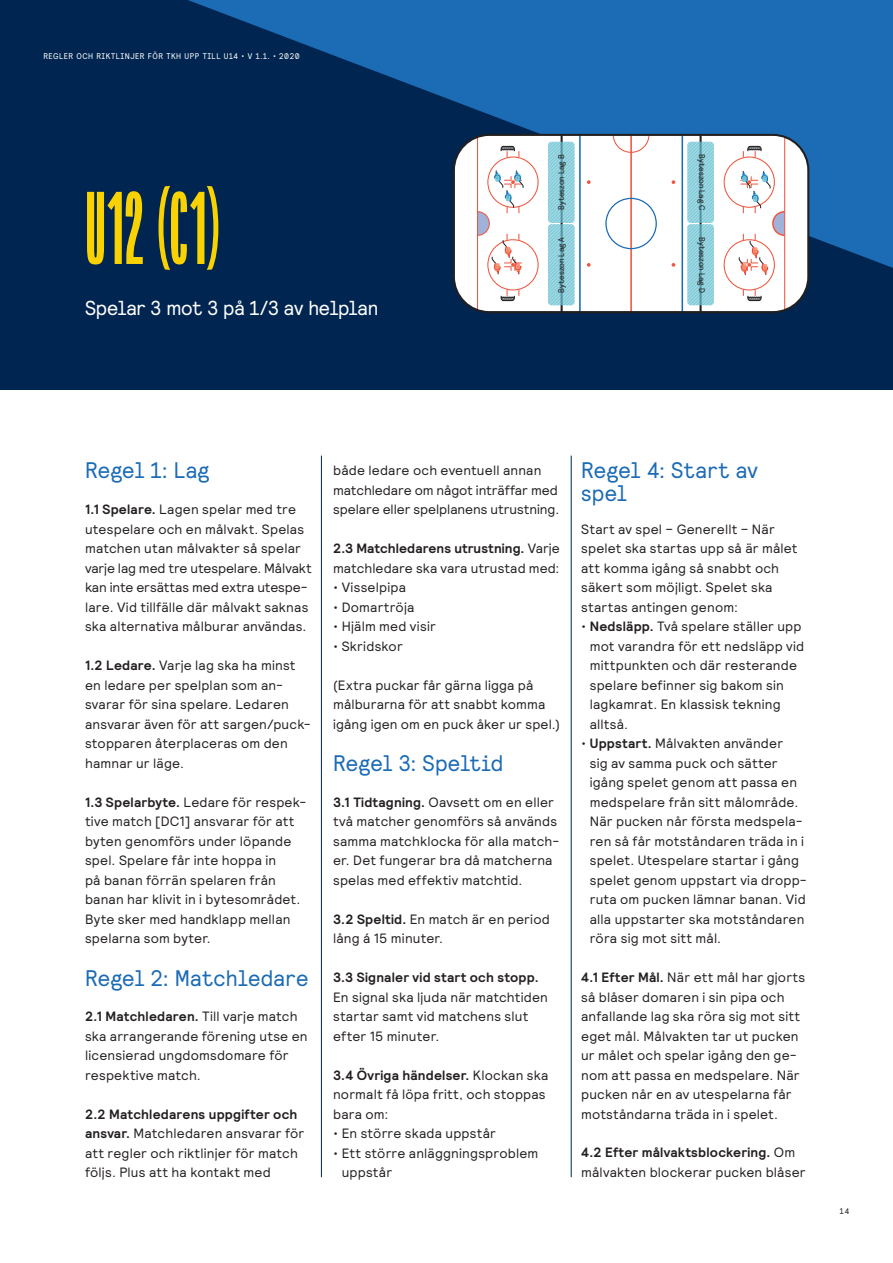
<style>
.page{position:relative;width:893px;height:1263px;background:#fff}
.page>*{position:absolute;margin:0;border:0;box-sizing:border-box;transform-origin:0 0}
.t1{font:900 101.85px "Origin Super Condensed";color:#f8d202}
.t2{font:22.5px/23.2px "Relative Faux";letter-spacing:.01em;color:#1b6bb5}
.t3{font:20.25px "Relative Faux";letter-spacing:-.015em;color:#fff}
.t4{font:13.5px/19.5px "Relative";letter-spacing:.015em;color:#231f20}
.t5{font:13.5px/19.5px "Relative";letter-spacing:-.005em;color:#231f20}
.t6{font:700 13.5px "Relative";letter-spacing:.015em;color:#231f20}
.t7{font:8.4px "Relative Faux";letter-spacing:-.005em;color:#231f20}
.t8{font:8.25px "Relative Faux";letter-spacing:.065em;color:#fff}
.t9{font:8.25px "Relative Faux";color:#231f20}
.s1{font-weight:700}
</style>
<div class="page">
<div style="left:0;top:0;width:893px;height:390px;background:#002550"></div>
<svg style="left:188px;top:0;width:705px;height:268px;fill:#1b6bb5"></svg>
<hr style="left:321px;top:456px;width:1px;height:721px;background:#002550">
<hr style="left:571px;top:456px;width:1px;height:721px;background:#002550">
<div style="left:454px;top:135px;width:354px;height:177px;background:#fff;border-radius:35px"></div>
<hr style="left:630px;top:135px;width:2px;height:177px;background:#f0553e">
<hr style="left:579px;top:135px;width:2px;height:177px;background:#1b6bb5">
<hr style="left:681px;top:135px;width:2px;height:177px;background:#1b6bb5">
<div style="left:605px;top:198px;width:52px;height:51px;border:1px solid #1b6bb5;border-radius:50%"></div>
<svg style="left:612px;top:133px;width:38px;height:20px"></svg>
<svg style="left:587px;top:180px;width:4px;height:4px"></svg>
<svg style="left:587px;top:263px;width:4px;height:4px"></svg>
<svg style="left:672px;top:180px;width:3px;height:4px"></svg>
<svg style="left:672px;top:263px;width:3px;height:4px"></svg>
<div style="left:487px;top:157px;width:52px;height:51px;border:1px solid #f0553e;border-radius:50%"></div>
<div style="left:724px;top:157px;width:51px;height:51px;border:1px solid #f0553e;border-radius:50%"></div>
<div style="left:487px;top:239px;width:52px;height:51px;border:1px solid #f0553e;border-radius:50%"></div>
<hr style="left:784px;top:137px;width:1px;height:173px;background:#f0553e">
<hr style="left:477px;top:137px;width:1px;height:173px;background:#f0553e">
<div style="left:453px;top:134px;width:356px;height:179px;border:2px solid #231f20;border-radius:35px"></div>
<hr style="left:561px;top:135px;width:2px;height:177px;background:#231f20">
<hr style="left:699px;top:135px;width:3px;height:177px;background:#231f20">
<svg style="left:548px;top:142px;width:27px;height:163px"></svg>
<svg style="left:687px;top:142px;width:27px;height:163px"></svg>
<svg style="left:500px;top:145px;width:19px;height:12px"></svg>
<svg style="left:500px;top:290px;width:19px;height:12px"></svg>
<svg style="left:478px;top:170px;width:46px;height:105px"></svg>
<svg style="left:743px;top:145px;width:19px;height:12px"></svg>
<svg style="left:743px;top:289px;width:19px;height:13px"></svg>
<svg style="left:738px;top:171px;width:48px;height:105px"></svg>
<p class="t8" style="left:43px;top:51px;width:258px">REGLER OCH RIKTLINJER FÖR TKH UPP TILL U14 • V 1.1. • 2020</p>
<h1 class="t1" style="left:85px;top:175px;width:137px">U12 (C1)</h1>
<h3 class="t3" style="left:85px;top:294px;width:295px">Spelar 3 mot 3 på 1/3 av helplan</h3>
<p class="t7" style="left:556px;top:210px;width:57px;rotate:-90deg">Byteszon Lag B</p>
<p class="t7" style="left:707px;top:154px;width:58px;rotate:90deg">Byteszon Lag C</p>
<p class="t7" style="left:707px;top:237px;width:57px;rotate:90deg">Byteszon Lag D</p>
<p class="t7" style="left:556px;top:293px;width:57px;rotate:-90deg">Byteszon Lag A</p>
<h2 class="t2" style="left:85px;top:458px;width:126px">Regel 1: Lag</h2>
<p class="t4" style="left:85px;top:499px;width:228px"><span class="s1">1.1 Spelare.</span> Lagen spelar med tre utespelare och en målvakt. Spelas matchen utan målvakter så spelar varje lag med tre utespelare. Målvakt kan inte ersättas med extra utespe&shy;lare. Vid tillfälle där målvakt saknas ska alternativa målburar användas.</p>
<p class="t4" style="left:85px;top:655px;width:227px"><span class="s1">1.2 Ledare.</span> Varje lag ska ha minst en ledare per spelplan som an&shy;svarar för sina spelare. Ledaren ansvarar även för att sargen/puck&shy;stopparen återplaceras om den hamnar ur läge.</p>
<p class="t4" style="left:85px;top:792px;width:223px"><span class="s1">1.3 Spelarbyte.</span> Ledare för respek&shy;tive match [DC1] ansvarar för att byten genomförs under löpande spel. Spelare får inte hoppa in<br>på banan förrän spelaren från banan har klivit in i bytesområdet.<br>Byte sker med handklapp mellan spelarna som byter.</p>
<h2 class="t2" style="left:85px;top:966px;width:225px">Regel 2: Matchledare</h2>
<p class="t4" style="left:85px;top:1006px;width:224px"><span class="s1">2.1 Matchledaren.</span> Till varje match ska arrangerande förening utse en licensierad ungdomsdomare för respektive match.</p>
<p class="t4" style="left:85px;top:1104px;width:221px"><span class="s1">2.2 Matchledarens uppgifter och ansvar.</span> Matchledaren ansvarar för att regler och riktlinjer för match följs. Plus att ha kontakt med</p>
<p class="t5" style="left:333px;top:460px;width:228px">både ledare och eventuell annan matchledare om något inträffar med spelare eller spelplanens utrustning.</p>
<p class="t4" style="left:333px;top:538px;width:228px"><span class="s1">2.3 Matchledarens utrustning.</span> Varje matchledare ska vara utrustad med:</p>
<p class="t4" style="left:333px;top:577px;width:74px">• Visselpipa</p>
<p class="t4" style="left:333px;top:597px;width:83px">• Domartröja</p>
<p class="t4" style="left:333px;top:616px;width:104px">• Hjälm med visir</p>
<p class="t4" style="left:333px;top:635px;width:71px">• Skridskor</p>
<p class="t4" style="left:333px;top:674px;width:228px">(Extra puckar får gärna ligga på målburarna för att snabbt komma igång igen om en puck åker ur spel.)</p>
<h2 class="t2" style="left:333px;top:751px;width:172px">Regel 3: Speltid</h2>
<p class="t4" style="left:333px;top:792px;width:228px"><span class="s1">3.1 Tidtagning.</span> Oavsett om en eller två matcher genomförs så används samma matchklocka för alla match&shy;er. Det fungerar bra då matcherna spelas med effektiv matchtid.</p>
<p class="t4" style="left:333px;top:909px;width:218px"><span class="s1">3.2 Speltid.</span> En match är en period lång á 15 minuter.</p>
<p class="t6" style="left:333px;top:968px;width:207px">3.3 Signaler vid start och stopp.</p>
<p class="t4" style="left:333px;top:987px;width:216px">En signal ska ljuda när matchtiden startar samt vid matchens slut efter 15 minuter.</p>
<p class="t4" style="left:333px;top:1065px;width:217px"><span class="s1">3.4 Övriga händelser.</span> Klockan ska normalt få löpa fritt, och stoppas bara om:</p>
<p class="t4" style="left:333px;top:1123px;width:164px">• En större skada uppstår</p>
<p class="t4" style="left:342px;top:1142px;width:198px;text-indent:-9px">• Ett större anläggningsproblem uppstår</p>
<h2 class="t2" style="left:581px;top:458px;width:178px">Regel 4: Start av spel</h2>
<p class="t4" style="left:581px;top:519px;width:218px">Start av spel – Generellt – När spelet ska startas upp så är målet att komma igång så snabbt och säkert som möjligt. Spelet ska startas antingen genom:</p>
<p class="t4" style="left:590px;top:616px;width:216px;text-indent:-9px">• <span class="s1">Nedsläpp.</span> Två spelare ställer upp mot varandra för ett nedsläpp vid mittpunkten och där resterande spelare befinner sig bakom sin lagkamrat. En klassisk tekning alltså.</p>
<p class="t4" style="left:590px;top:733px;width:219px;text-indent:-9px">• <span class="s1">Uppstart.</span> Målvakten använder<br>sig av samma puck och sätter igång spelet genom att passa en medspelare från sitt målområde.<br>När pucken når första medspela&shy;ren så får motståndaren träda in i spelet. Utespelare startar i gång spelet genom uppstart via dropp&shy;ruta om pucken lämnar banan. Vid alla uppstarter ska motståndaren röra sig mot sitt mål.</p>
<p class="t4" style="left:581px;top:967px;width:226px"><span class="s1">4.1 Efter Mål.</span> När ett mål har gjorts så blåser domaren i sin pipa och anfallande lag ska röra sig mot sitt eget mål. Målvakten tar ut pucken ur målet och spelar igång den ge&shy;nom att passa en medspelare. När pucken når en av utespelarna får motståndarna träda in i spelet.</p>
<p class="t4" style="left:581px;top:1142px;width:226px"><span class="s1">4.2 Efter målvaktsblockering.</span> Om målvakten blockerar pucken blåser</p>
<p class="t9" style="left:840px;top:1206px;width:11px">14</p>
</div>
